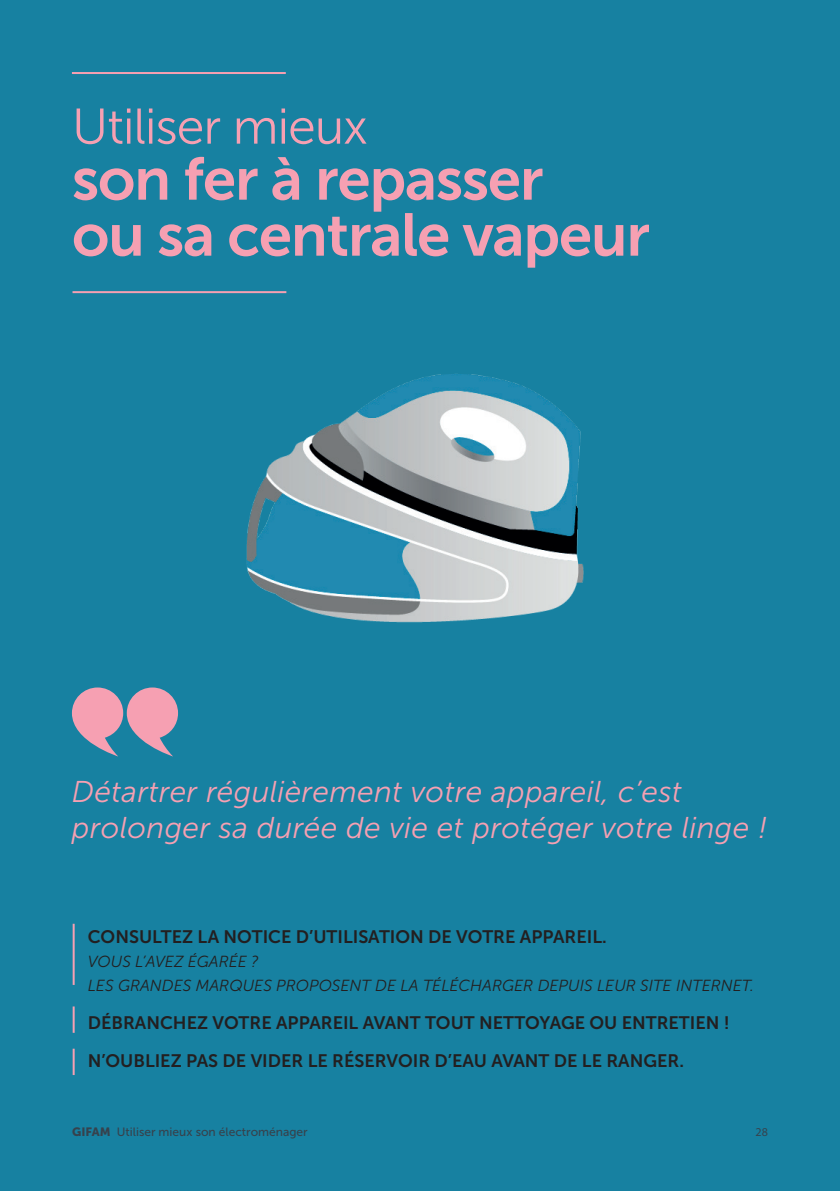
<style>
.page{position:relative;width:840px;height:1191px;background:#fff}
.page>*{position:absolute;margin:0;border:0;box-sizing:border-box;transform-origin:0 0}
.t1{font:60px/56px "Museo Sans 700";letter-spacing:-.02em;color:#f6a0b2}
.t2{font:50px "Museo Sans 300";letter-spacing:-.02em;color:#f6a0b2}
.t3{font:italic 30px/36px "Museo Sans 300";letter-spacing:.01em;color:#f6a0b2}
.t4{font:18px/38px "Museo Sans 700";color:#231f20}
.t5{font:italic 16px/24px "Museo Sans 300";color:#231f20}
.t6{font:12px "Museo Sans 500";color:#36424d}
.t7{font:12px "Myriad Pro";color:#36424d}
.s1{font-family:"Museo Sans 900"}
</style>
<div class="page">
<div style="left:0;top:0;width:839px;height:1191px;background:#1781a1"></div>
<svg style="left:72px;top:687px;width:106px;height:69px"></svg>
<img style="left:246px;top:373px;width:338px;height:250px">
<hr style="left:73px;top:923px;width:2px;height:62px;background:#f6a0b2">
<hr style="left:73px;top:1006px;width:2px;height:26px;background:#f6a0b2">
<hr style="left:72px;top:291px;width:214px;height:2px;background:#f6a0b2">
<hr style="left:72px;top:72px;width:213px;height:2px;background:#f6a0b2">
<hr style="left:73px;top:1048px;width:2px;height:27px;background:#f6a0b2">
<h2 class="t2" style="left:72px;top:99px;width:297px">Utiliser mieux</h2>
<h1 class="t1" style="left:72px;top:151px;width:579px">son fer à repasser<br>ou sa centrale vapeur</h1>
<h3 class="t3" style="left:72px;top:774px;width:696px">Détartrer régulièrement votre appareil, c’est prolonger sa durée de vie et protéger votre linge !</h3>
<p class="t4" style="left:88px;top:917px;width:520px">CONSULTEZ LA NOTICE D’UTILISATION DE VOTRE APPAREIL.</p>
<p class="t5" style="left:88px;top:949px;width:667px">VOUS L’AVEZ ÉGARÉE ?<br>LES GRANDES MARQUES PROPOSENT DE LA TÉLÉCHARGER DEPUIS LEUR SITE INTERNET.</p>
<p class="t4" style="left:88px;top:1003px;width:643px">DÉBRANCHEZ VOTRE APPAREIL AVANT TOUT NETTOYAGE OU ENTRETIEN !<br>N’OUBLIEZ PAS DE VIDER LE RÉSERVOIR D’EAU AVANT DE LE RANGER.</p>
<p class="t6" style="left:72px;top:1125px;width:237px"><span class="s1">GIFAM</span> Utiliser mieux son électroménager</p>
<p class="t7" style="left:755px;top:1124px;width:14px">28</p>
</div>
